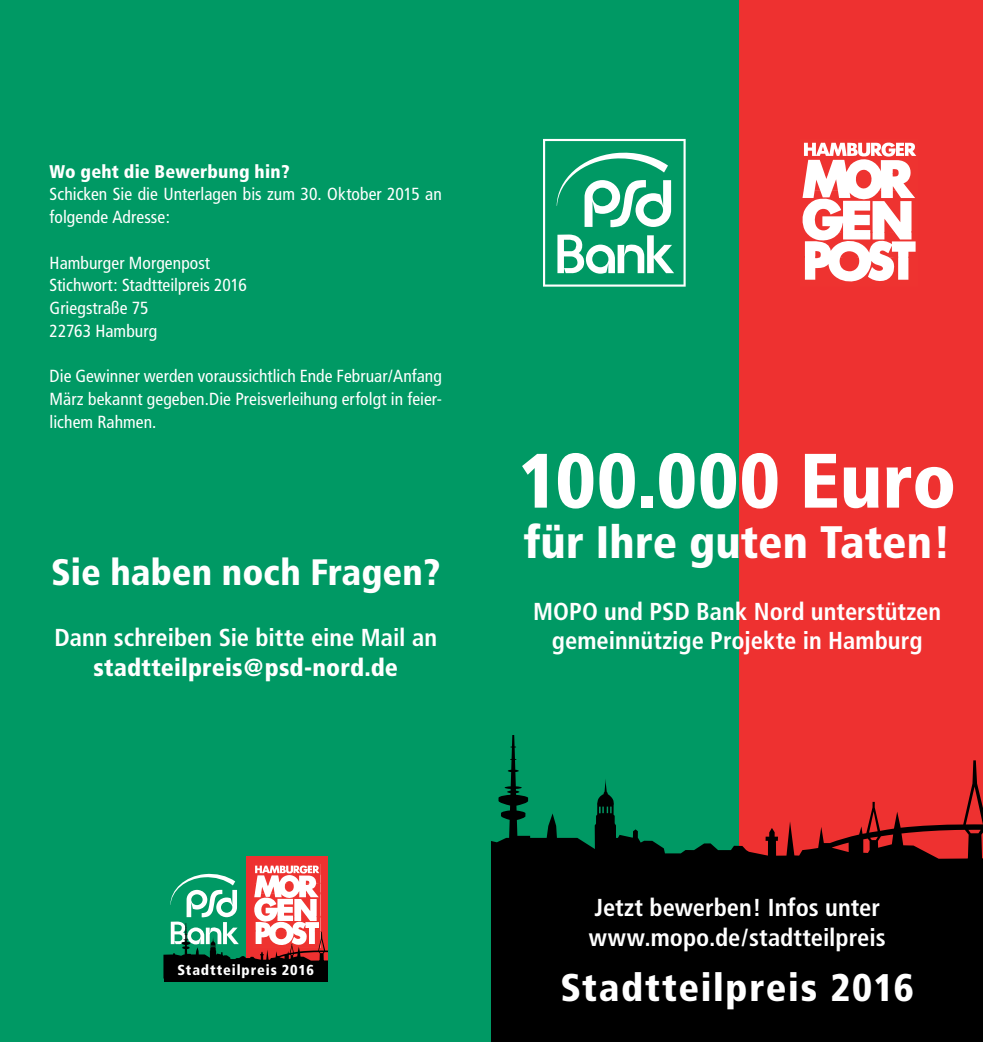
<style>
.page{position:relative;width:983px;height:1042px;background:#fff}
.page>*{position:absolute;margin:0;border:0;box-sizing:border-box;transform-origin:0 0}
.t1{font:900 condensed 77px "Frutiger";letter-spacing:.005em;color:#fff}
.t2{font:900 condensed 45.5px "Frutiger";letter-spacing:.005em;color:#fff}
.t3{font:900 condensed 38.5px "Frutiger";letter-spacing:.045em;color:#fff}
.t4{font:900 condensed 36.75px "Frutiger";color:#fff}
.t5{font:700 condensed 24.5px/29.8px "Frutiger";color:#fff}
.t6{font:900 condensed 24.5px "Frutiger";letter-spacing:.005em;color:#fff}
.t7{font:900 condensed 18.38px "Frutiger";letter-spacing:.01em;color:#fff}
.t8{font:condensed 17.5px/22.8px "Frutiger";letter-spacing:.005em;color:#fff}
.t9{font:900 condensed 14.35px "Frutiger";letter-spacing:.065em;color:#fff}
</style>
<div class="page">
<div style="left:0;top:0;width:739px;height:1042px;background:#009964"></div>
<div style="left:739px;top:0;width:243px;height:1042px;background:#ee3130"></div>
<svg style="left:543px;top:139px;width:142px;height:148px"></svg>
<svg style="left:802px;top:142px;width:115px;height:140px"></svg>
<svg style="left:491px;top:735px;width:491px;height:171px"></svg>
<div style="left:491px;top:906px;width:491px;height:136px;background:#000"></div>
<div style="left:246px;top:856px;width:81px;height:120px;background:#ee3130"></div>
<svg style="left:164px;top:864px;width:163px;height:100px"></svg>
<div style="left:164px;top:964px;width:163px;height:17px;background:#000"></div>
<p class="t7" style="left:50px;top:160px;width:241px">Wo geht die Bewerbung hin?</p>
<p class="t8" style="left:50px;top:183px;width:393px">Schicken Sie die Unterlagen bis zum 30. Oktober 2015 an folgende Adresse:</p>
<p class="t8" style="left:50px;top:251px;width:199px">Hamburger Morgenpost<br>Stichwort: Stadtteilpreis 2016<br>Griegstraße 75<br>22763 Hamburg</p>
<p class="t8" style="left:50px;top:365px;width:393px;text-align:justify">Die Gewinner werden voraussichtlich Ende Februar/Anfang März bekannt gegeben.Die Preisverleihung erfolgt in feier&shy;lichem Rahmen.</p>
<h3 class="t4" style="left:51px;top:550px;width:390px">Sie haben noch Fragen?</h3>
<h1 class="t1" style="left:518px;top:434px;width:439px">100.000 Euro</h1>
<h2 class="t2" style="left:523px;top:515px;width:428px">für Ihre guten Taten!</h2>
<h3 class="t5" style="left:533px;top:596px;width:409px">MOPO und PSD Bank Nord unterstützen</h3>
<h3 class="t5" style="left:54px;top:623px;width:384px">Dann schreiben Sie bitte eine Mail an</h3>
<h3 class="t5" style="left:552px;top:626px;width:372px">gemeinnützige Projekte in Hamburg</h3>
<h3 class="t6" style="left:93px;top:653px;width:306px">stadtteilpreis@psd-nord.de</h3>
<p class="t9" style="left:177px;top:961px;width:138px">Stadtteilpreis 2016</p>
<h3 class="t5" style="left:588px;top:893px;width:298px">Jetzt bewerben! Infos unter www.mopo.de/stadtteilpreis</h3>
<h3 class="t3" style="left:560px;top:964px;width:355px">Stadtteilpreis 2016</h3>
</div>
